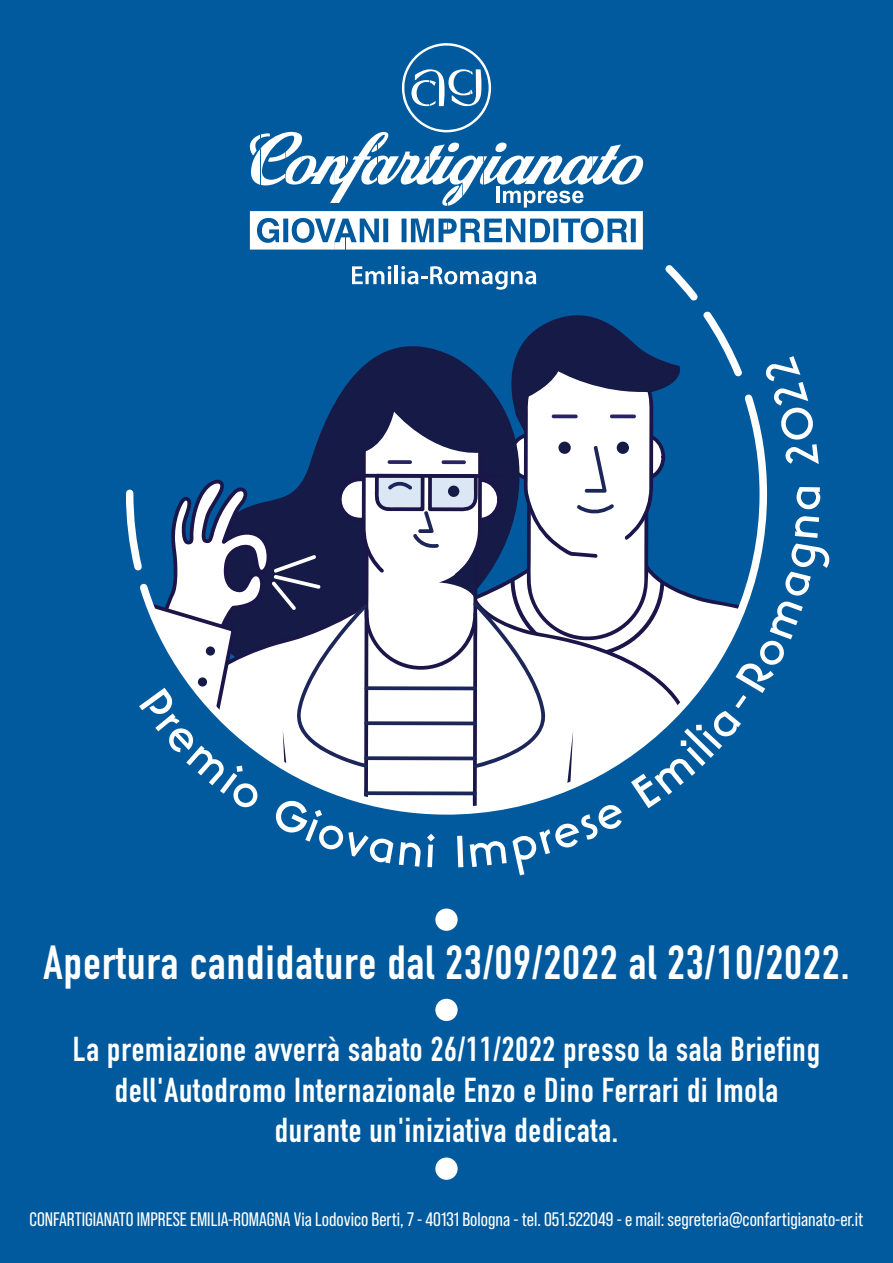
<style>
.page{position:relative;width:893px;height:1263px;background:#015a9d}
.page>*{position:absolute;margin:0;border:0;box-sizing:border-box;transform-origin:0 0}
.t1{font:700 47.1px "DIN Condensed";letter-spacing:.025em;color:#fff}
.t2{font:700 34.05px/40.7px "DIN Condensed";letter-spacing:.025em;color:#fff;text-align:center}
.t3{font:19.5px "Bebas Neue Pro";color:#fff}
</style>
<div class="page">
<svg style="left:249px;top:43px;width:395px;height:207px"></svg>
<div style="left:435px;top:908px;width:23px;height:23px;background:#fff;border-radius:50%"></div>
<div style="left:435px;top:999px;width:23px;height:22px;background:#fff;border-radius:50%"></div>
<div style="left:435px;top:1157px;width:23px;height:23px;background:#fff;border-radius:50%"></div>
<svg style="left:126px;top:265px;width:641px;height:550px"></svg>
<h1 class="t1" style="left:43px;top:930px;width:808px">Apertura candidature dal 23/09/2022 al 23/10/2022.</h1>
<p class="t2" style="left:73px;top:1029px;width:748px">La premiazione avverrà sabato 26/11/2022 presso la sala Briefing dell'Autodromo Internazionale Enzo e Dino Ferrari di Imola durante un'iniziativa dedicata.</p>
<p class="t3" style="left:30px;top:1208px;width:835px">CONFARTIGIANATO IMPRESE EMILIA-ROMAGNA Via Lodovico Berti, 7 - 40131 Bologna - tel. 051.522049 - e mail: segreteria@confartigianato-er.it</p>
</div>
